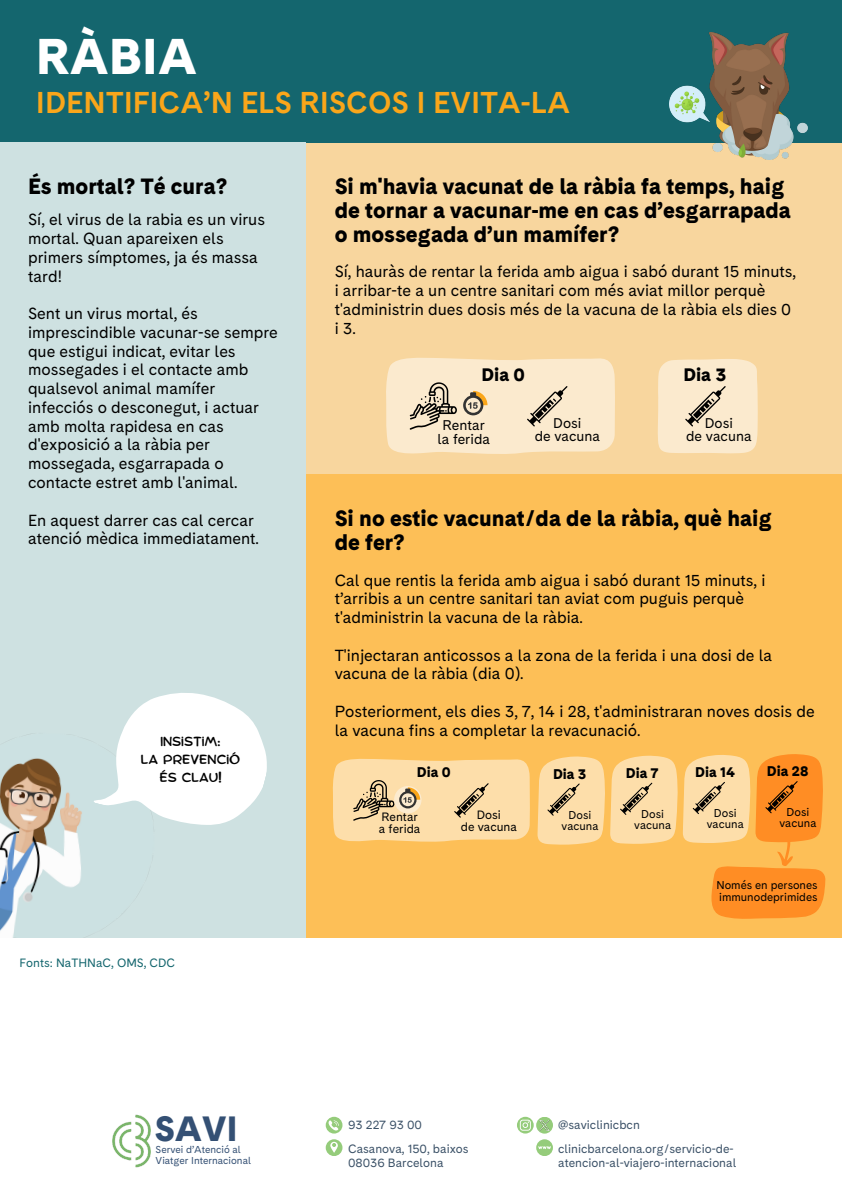
<style>
.page{position:relative;width:842px;height:1191px;background:#fff}
.page>*{position:absolute;margin:0;border:0;box-sizing:border-box;transform-origin:0 0}
.t1{font:900 50px "Cadiz CB";color:#fff}
.t2{font:900 35px "Cadiz CB";color:#345074}
.t3{font:700 30px "Cadiz CB";color:#faa61a}
.t4{font:900 22px/24px "Cadiz CB";color:#000}
.t5{font:900 18px "Cadiz CB";color:#000}
.t6{font:16px/18.8px "Cadiz CB";color:#000}
.t7{font:14px "Cadiz CB";color:#000}
.t8{font:900 14px "Cadiz CB";color:#000}
.t9{font:13px "Comica";color:#000}
.t10{font:12px "Cadiz CB";color:#3c5268}
.t11{font:12px "Cadiz CB";color:#000}
.t12{font:12px "Cadiz CB";color:#14666e}
.t13{font:11.3px/10.9px "Cadiz CB";color:#000;text-align:center}
.t14{font:10px "Cadiz CB";color:#345074}
</style>
<div class="page">
<div style="left:299px;top:142px;width:543px;height:342px;background:#f8d69e"></div>
<div style="left:0;top:0;width:842px;height:142px;background:#14666e"></div>
<div style="left:299px;top:474px;width:543px;height:499px;background:#fdbf57"></div>
<div style="left:0;top:142px;width:306px;height:835px;background:#cee1e1"></div>
<img style="left:670px;top:32px;width:138px;height:127px">
<img style="left:0;top:734px;width:123px;height:203px">
<div style="left:0;top:937px;width:842px;height:253px;background:#fff"></div>
<svg style="left:93px;top:693px;width:174px;height:150px"></svg>
<svg style="left:658px;top:359px;width:99px;height:94px;background:#f3e2c6"></svg>
<svg style="left:386px;top:357px;width:229px;height:97px;background:#efdec2"></svg>
<svg style="left:332px;top:758px;width:198px;height:84px;background:#f2d29e"></svg>
<svg style="left:537px;top:754px;width:289px;height:165px"></svg>
<svg style="left:326px;top:1116px;width:16px;height:17px"></svg>
<svg style="left:536px;top:1139px;width:17px;height:16px"></svg>
<svg style="left:326px;top:1139px;width:16px;height:16px"></svg>
<svg style="left:517px;top:1116px;width:16px;height:17px"></svg>
<img style="left:112px;top:1114px;width:39px;height:54px">
<svg style="left:536px;top:1116px;width:17px;height:17px"></svg>
<svg style="left:540px;top:1119px;width:10px;height:10px"></svg>
<p class="t1" style="left:36px;top:26px;width:163px">RÀBIA</p>
<p class="t3" style="left:36px;top:84px;width:536px">IDENTIFICA’N ELS RISCOS I EVITA-LA</p>
<p class="t4" style="left:28px;top:174px;width:201px">És mortal? Té cura?</p>
<p class="t6" style="left:28px;top:210px;width:238px">Sí, el virus de la rabia es un virus mortal. Quan apareixen els primers símptomes, ja és massa tard!</p>
<p class="t6" style="left:28px;top:304px;width:251px">Sent un virus mortal, és imprescindible vacunar-se sempre que estigui indicat, evitar les mossegades i el contacte amb qualsevol animal mamífer infecciós o desconegut, i actuar amb molta rapidesa en cas d'exposició a la ràbia per mossegada, esgarrapada o contacte estret amb l'animal.</p>
<p class="t6" style="left:28px;top:510px;width:232px">En aquest darrer cas cal cercar atenció mèdica immediatament.</p>
<p class="t9" style="left:160px;top:735px;width:62px">INSISTIM:</p>
<p class="t9" style="left:141px;top:753px;width:101px">LA PREVENCIÓ</p>
<p class="t9" style="left:159px;top:771px;width:64px">ÉS CLAU!</p>
<p class="t12" style="left:20px;top:955px;width:157px">Fonts: NaTHNaC, OMS, CDC</p>
<p class="t4" style="left:335px;top:174px;width:458px">Si m'havia vacunat de la ràbia fa temps, haig de tornar a vacunar-me en cas d’esgarrapada o mossegada d’un mamífer?</p>
<p class="t6" style="left:335px;top:262px;width:463px">Sí, hauràs de rentar la ferida amb aigua i sabó durant 15 minuts, i arribar-te a un centre sanitari com més aviat millor perquè t'administrin dues dosis més de la vacuna de la ràbia els dies 0 i 3.</p>
<p class="t5" style="left:481px;top:364px;width:45px">Dia 0</p>
<p class="t5" style="left:683px;top:364px;width:44px">Dia 3</p>
<p class="t7" style="left:553px;top:414px;width:30px">Dosi</p>
<p class="t7" style="left:535px;top:428px;width:67px">de vacuna</p>
<p class="t7" style="left:705px;top:414px;width:30px">Dosi</p>
<p class="t7" style="left:686px;top:428px;width:67px">de vacuna</p>
<p class="t7" style="left:443px;top:416px;width:44px">Rentar</p>
<p class="t7" style="left:437px;top:430px;width:54px">la ferida</p>
<p class="t4" style="left:335px;top:505px;width:439px">Si no estic vacunat/da de la ràbia, què haig</p>
<p class="t4" style="left:335px;top:529px;width:72px">de fer?</p>
<p class="t6" style="left:335px;top:570px;width:432px">Cal que rentis la ferida amb aigua i sabó durant 15 minuts, i t’arribis a un centre sanitari tan aviat com puguis perquè t'administrin la vacuna de la ràbia.</p>
<p class="t6" style="left:335px;top:645px;width:439px">T'injectaran anticossos a la zona de la ferida i una dosi de la vacuna de la ràbia (dia 0).</p>
<p class="t6" style="left:335px;top:701px;width:482px">Posteriorment, els dies 3, 7, 14 i 28, t'administraran noves dosis de la vacuna fins a completar la revacunació.</p>
<p class="t8" style="left:417px;top:763px;width:35px">Dia 0</p>
<p class="t11" style="left:381px;top:809px;width:38px">Rentar</p>
<p class="t11" style="left:379px;top:821px;width:43px">a ferida</p>
<p class="t11" style="left:477px;top:807px;width:26px">Dosi</p>
<p class="t11" style="left:461px;top:819px;width:58px">de vacuna</p>
<p class="t8" style="left:553px;top:765px;width:35px">Dia 3</p>
<p class="t13" style="left:562px;top:809px;width:38px">Dosi vacuna</p>
<p class="t8" style="left:626px;top:764px;width:34px">Dia 7</p>
<p class="t13" style="left:634px;top:808px;width:38px">Dosi vacuna</p>
<p class="t8" style="left:695px;top:763px;width:41px">Dia 14</p>
<p class="t13" style="left:707px;top:807px;width:38px">Dosi vacuna</p>
<p class="t8" style="left:767px;top:763px;width:43px">Dia 28</p>
<p class="t13" style="left:779px;top:806px;width:38px">Dosi vacuna</p>
<p class="t13" style="left:716px;top:879px;width:103px;line-height:11.2px;text-align:left">Només en persones immunodeprimides</p>
<p class="t2" style="left:154px;top:1107px;width:85px">SAVI</p>
<p class="t14" style="left:156px;top:1143px;width:87px">Servei d’Atenció al</p>
<p class="t14" style="left:156px;top:1153px;width:97px">Viatger Internacional</p>
<p class="t10" style="left:348px;top:1117px;width:76px">93 227 93 00</p>
<p class="t10" style="left:558px;top:1117px;width:83px">@saviclinicbcn</p>
<p class="t10" style="left:558px;top:1141px;width:177px">clinicbarcelona.org/servicio-de-</p>
<p class="t10" style="left:558px;top:1155px;width:180px">atencion-al-viajero-internacional</p>
<p class="t10" style="left:348px;top:1141px;width:122px">Casanova, 150, baixos</p>
<p class="t10" style="left:348px;top:1155px;width:97px">08036 Barcelona</p>
</div>
